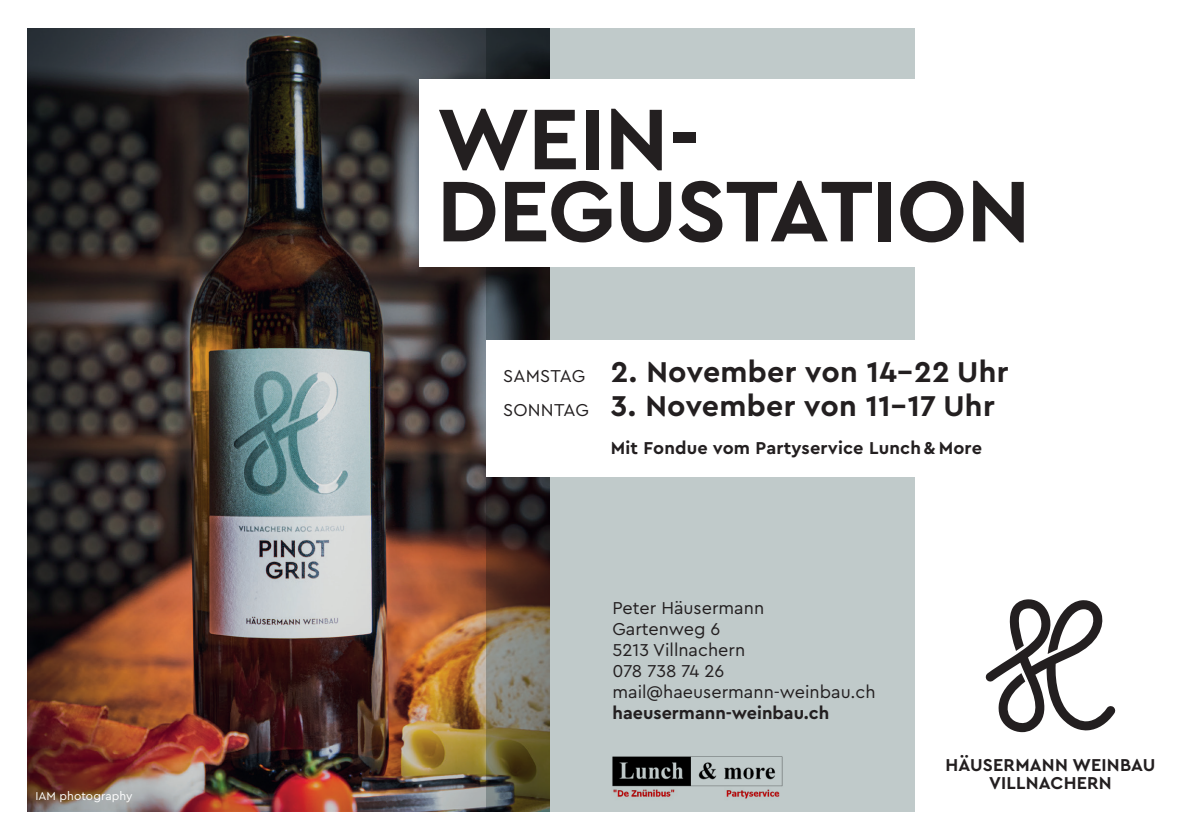
<style>
.page{position:relative;width:1191px;height:840px;background:#fff}
.page>*{position:absolute;margin:0;border:0;box-sizing:border-box;transform-origin:0 0}
.t1{font:700 90px/72px "Cera Pro";letter-spacing:-.01em;color:#231f20}
.t2{font:700 30px/34px "Cera Pro";letter-spacing:.01em;color:#231f20}
.t3{font:700 18px/18px "Cera Pro";letter-spacing:.01em;color:#231f20;text-align:center}
.t4{font:18px/21px "Cera Pro";color:#231f20}
.t5{font:12px "Cera Pro";letter-spacing:.005em;color:#fff}
.s1{font-weight:400;font-size:18px}
</style>
<div class="page">
<img style="left:27px;top:28px;width:459px;height:783px">
<svg style="left:486px;top:28px;width:428px;height:783px;background:#adb5b3"></svg>
<div style="left:420px;top:79px;width:708px;height:187px;background:#fff"></div>
<div style="left:486px;top:340px;width:593px;height:136px;background:#fff"></div>
<img style="left:611px;top:755px;width:172px;height:44px">
<svg style="left:985px;top:599px;width:130px;height:132px"></svg>
<p class="t5" style="left:35px;top:787px;width:99px">IAM photography</p>
<h1 class="t1" style="left:437px;top:99px;width:595px">WEIN-<br>DEGUSTATION</h1>
<h2 class="t2" style="left:503px;top:353px;width:507px"><span class="s1">SAMSTAG</span> 2. November von 14–22 Uhr<br><span class="s1">SONNTAG</span> 3. November von 11–17 Uhr</h2>
<p class="t3" style="left:611px;top:438px;width:372px">Mit Fondue vom Partyservice Lunch&amp; More</p>
<p class="t4" style="left:612px;top:596px;width:264px">Peter Häusermann<br>Gartenweg 6<br>5213 Villnachern<br>078 738 74 26 mail@haeusermann-weinbau.ch</p>
<p class="t3" style="left:612px;top:702px;width:218px">haeusermann-weinbau.ch</p>
<p class="t3" style="left:945px;top:754px;width:211px">HÄUSERMANN WEINBAU<br>VILLNACHERN</p>
</div>
